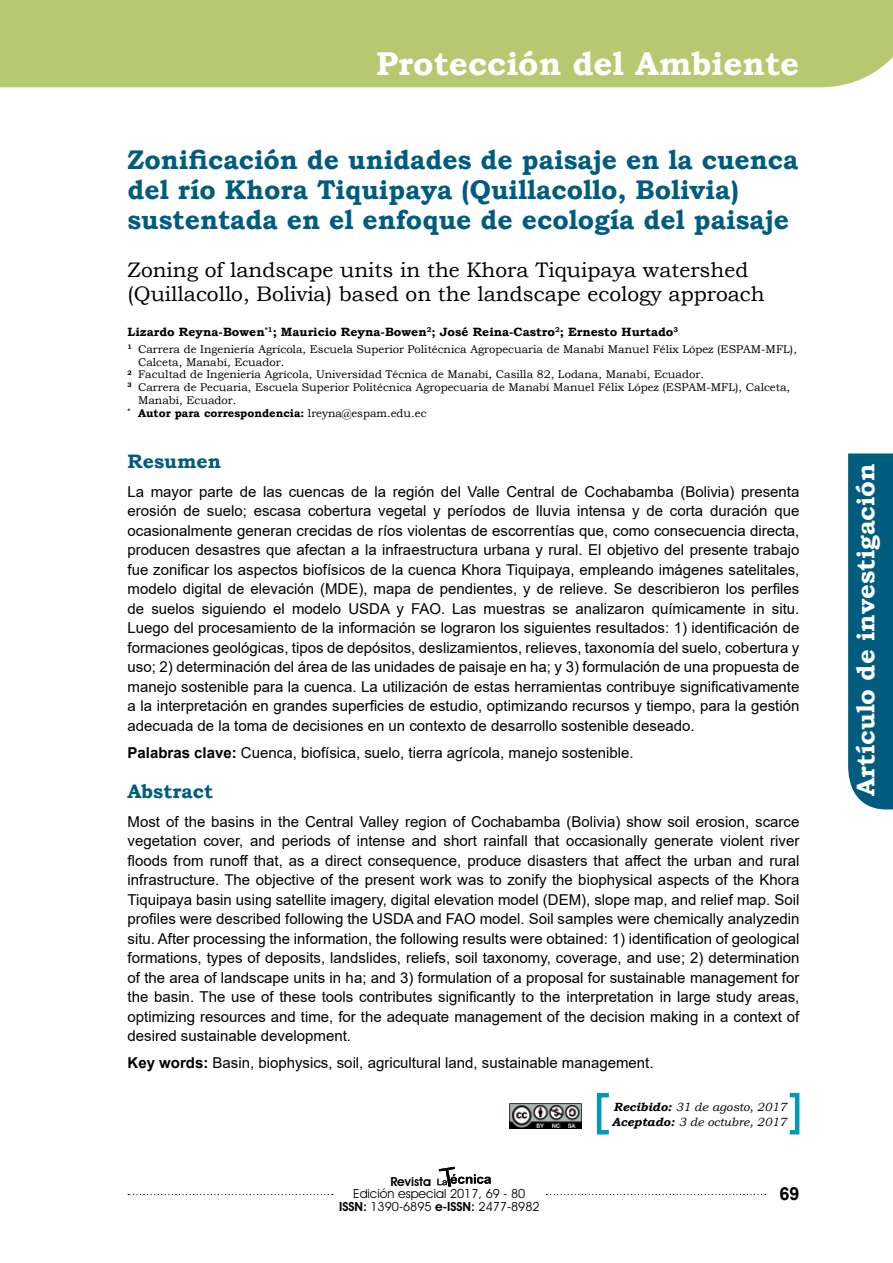
<style>
.page{position:relative;width:893px;height:1263px;background:#fff}
.page>*{position:absolute;margin:0;border:0;box-sizing:border-box;transform-origin:0 0}
.t1{font:700 33px "Bookman Old Style";color:#fff}
.t2{font:700 27px/30px "Bookman Old Style";color:#005c7f}
.t3{font:700 25.5px "Bookman Old Style";color:#fff}
.t4{font:21px/24px "Bookman Old Style";color:#000}
.t5{font:700 19.5px "Bookman Old Style";color:#005c7f}
.t6{font:700 18px "Arial";color:#000}
.t7{font:15px/19.5px "Arial";color:#000;text-align:justify}
.t8{font:12.6px/12.1px "Avant Garde IT Cby BT";color:#000;text-align:center}
.t9{font:600 12.6px "Avant Garde IT Cby BT";color:#000}
.t10{font:700 12px "Bookman Old Style";color:#000}
.t11{font:italic 11.85px/14.4px "Bookman Old Style";color:#000}
.t12{font:11.25px "Bookman Old Style";color:#000}
.t13{font:700 11.25px "Bookman Old Style";color:#000}
.s1{font-weight:400}
.s2{font-weight:700}
.s3{font-weight:600}
</style>
<div class="page">
<div style="left:0;top:0;width:893px;height:88px;background:#b6c970"></div>
<div style="left:597px;top:1093px;width:14px;height:41px;border:4px solid #0098bc"></div>
<div style="left:787px;top:1093px;width:12px;height:41px;border:4px solid #0098bc"></div>
<img style="left:509px;top:1104px;width:72px;height:25px">
<svg style="left:437px;top:1167px;width:54px;height:20px"></svg>
<svg style="left:128px;top:1194px;width:205px;height:1px"></svg>
<svg style="left:546px;top:1194px;width:220px;height:1px"></svg>
<div style="left:848px;top:453px;width:45px;height:357px;background:#005c7f"></div>
<h1 class="t1" style="left:376px;top:40px;width:425px">Protección del Ambiente</h1>
<h2 class="t2" style="left:128px;top:145px;width:673px">Zonificación de unidades de paisaje en la cuenca del río Khora Tiquipaya (Quillacollo, Bolivia) sustentada en el enfoque de ecología del paisaje</h2>
<h3 class="t4" style="left:128px;top:258px;width:639px">Zoning of landscape units in the Khora Tiquipaya watershed (Quillacollo, Bolivia) based on the landscape ecology approach</h3>
<p class="t10" style="left:128px;top:323px;width:552px">Lizardo Reyna-Bowen<sup>*1</sup>; Mauricio Reyna-Bowen<sup>2</sup>; José Reina-Castro<sup>2</sup>; Ernesto Hurtado<sup>3</sup></p>
<p class="t12" style="left:128px;top:342px;width:671px"><sup>1</sup> Carrera de Ingeniería Agrícola, Escuela Superior Politécnica Agropecuaria de Manabí Manuel Félix López (ESPAM-MFL),</p>
<p class="t12" style="left:138px;top:354px;width:148px">Calceta, Manabí, Ecuador.</p>
<p class="t12" style="left:128px;top:367px;width:578px"><sup>2</sup> Facultad de Ingeniería Agrícola, Universidad Técnica de Manabí, Casilla 82, Lodana, Manabí, Ecuador.</p>
<p class="t12" style="left:128px;top:380px;width:664px"><sup>3</sup> Carrera de Pecuaria, Escuela Superior Politécnica Agropecuaria de Manabí Manuel Félix López (ESPAM-MFL), Calceta,</p>
<p class="t12" style="left:138px;top:393px;width:100px">Manabí, Ecuador.</p>
<p class="t13" style="left:128px;top:405px;width:300px"><sup>*</sup> Autor para correspondencia: <span class="s1">lreyna@espam.edu.ec</span></p>
<h3 class="t5" style="left:128px;top:447px;width:95px">Resumen</h3>
<p class="t7" style="left:128px;top:481px;width:673px">La mayor parte de las cuencas de la región del Valle Central de Cochabamba (Bolivia) presenta erosión de suelo; escasa cobertura vegetal y períodos de lluvia intensa y de corta duración que ocasionalmente generan crecidas de ríos violentas de escorrentías que, como consecuencia directa, producen desastres que afectan a la infraestructura urbana y rural. El objetivo del presente trabajo fue zonificar los aspectos biofísicos de la cuenca Khora Tiquipaya, empleando imágenes satelitales, modelo digital de elevación (MDE), mapa de pendientes, y de relieve. Se describieron los perfiles de suelos siguiendo el modelo USDA y FAO. Las muestras se analizaron químicamente in situ.<br>Luego del procesamiento de la información se lograron los siguientes resultados: 1) identificación de formaciones geológicas, tipos de depósitos, deslizamientos, relieves, taxonomía del suelo, cobertura y uso; 2) determinación del área de las unidades de paisaje en ha; y 3) formulación de una propuesta de manejo sostenible para la cuenca. La utilización de estas herramientas contribuye significativamente a la interpretación en grandes superficies de estudio, optimizando recursos y tiempo, para la gestión adecuada de la toma de decisiones en un contexto de desarrollo sostenible deseado.</p>
<p class="t7" style="left:128px;top:742px;width:508px"><span class="s2">Palabras clave:</span> Cuenca, biofísica, suelo, tierra agrícola, manejo sostenible.</p>
<h3 class="t5" style="left:128px;top:777px;width:87px">Abstract</h3>
<p class="t7" style="left:128px;top:811px;width:673px">Most of the basins in the Central Valley region of Cochabamba (Bolivia) show soil erosion, scarce vegetation cover, and periods of intense and short rainfall that occasionally generate violent river floods from runoff that, as a direct consequence, produce disasters that affect the urban and rural infrastructure. The objective of the present work was to zonify the biophysical aspects of the Khora Tiquipaya basin using satellite imagery, digital elevation model (DEM), slope map, and relief map. Soil profiles were described following the USDA and FAO model. Soil samples were chemically analyzedin situ. After processing the information, the following results were obtained: 1) identification of geological formations, types of deposits, landslides, reliefs, soil taxonomy, coverage, and use; 2) determination of the area of landscape units in ha; and 3) formulation of a proposal for sustainable management for the basin. The use of these tools contributes significantly to the interpretation in large study areas, optimizing resources and time, for the adequate management of the decision making in a context of desired sustainable development.</p>
<p class="t7" style="left:128px;top:1053px;width:528px"><span class="s2">Key words:</span> Basin, biophysics, soil, agricultural land, sustainable management.</p>
<p class="t9" style="left:390px;top:1174px;width:42px">Revista</p>
<p class="t8" style="left:339px;top:1188px;width:202px">Edición especial 2017, 69 - 80<br><span class="s3">ISSN:</span> 1390-6895 <span class="s3">e-ISSN:</span> 2477-8982</p>
<p class="t11" style="left:612px;top:1100px;width:176px"><span class="s2">Recibido:</span> 31 de agosto, 2017<br><span class="s2">Aceptado:</span> 3 de octubre, 2017</p>
<p class="t6" style="left:779px;top:1181px;width:22px">69</p>
<h3 class="t3" style="left:847px;top:796px;width:334px;rotate:-90deg">Artículo de investigación</h3>
</div>
